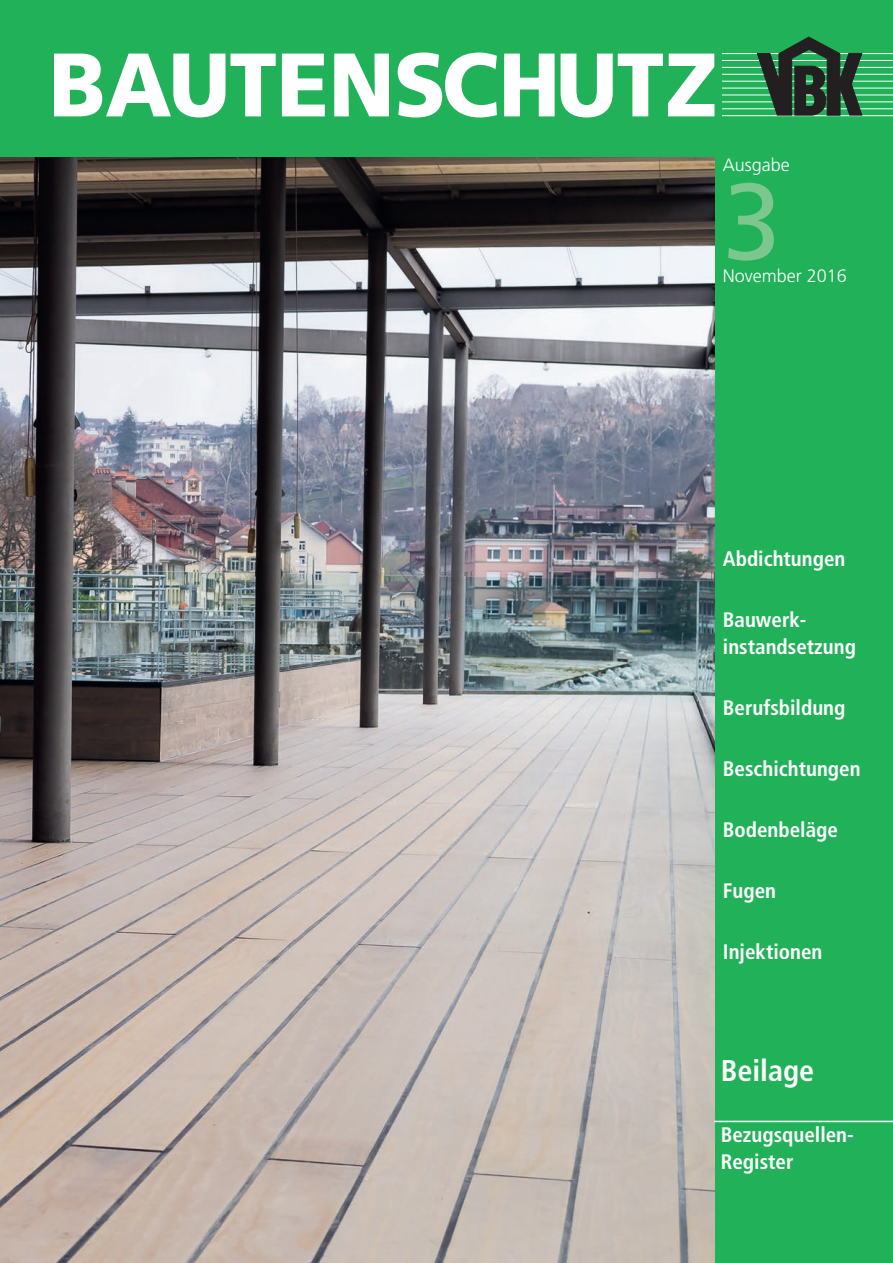
<style>
.page{position:relative;width:893px;height:1263px;background:#21b259}
.page>*{position:absolute;margin:0;border:0;box-sizing:border-box;transform-origin:0 0}
.t1{font:108px "Frutiger LT Std";color:#7cc78e}
.t2{font:900 90px "Frutiger LT Std";letter-spacing:-.01em;color:#fff;scale:.95 1}
.t3{font:700 condensed 30px "Frutiger LT Std";color:#fff}
.t4{font:700 condensed 21px/27px "Frutiger LT Std";color:#fff}
.t5{font:300 18px "Frutiger LT Std";color:#fff}
</style>
<div class="page">
<hr style="left:723px;top:53px;width:170px;height:1px;background:#fff">
<hr style="left:723px;top:60px;width:170px;height:1px;background:#fff">
<hr style="left:723px;top:67px;width:170px;height:1px;background:#fff">
<hr style="left:723px;top:74px;width:170px;height:1px;background:#fff">
<hr style="left:723px;top:81px;width:170px;height:1px;background:#fff">
<hr style="left:723px;top:115px;width:170px;height:1px;background:#fff">
<hr style="left:723px;top:88px;width:170px;height:1px;background:#fff">
<hr style="left:723px;top:95px;width:170px;height:1px;background:#fff">
<hr style="left:723px;top:101px;width:170px;height:1px;background:#fff">
<hr style="left:723px;top:108px;width:170px;height:1px;background:#fff">
<svg style="left:757px;top:37px;width:105px;height:79px"></svg>
<img style="left:0;top:157px;width:714px;height:1106px">
<hr style="left:714px;top:1121px;width:179px;height:1px;background:#fff">
<h2 class="t2" style="left:49px;top:31px;width:706px">BAUTENSCHUTZ</h2>
<p class="t5" style="left:723px;top:154px;width:69px">Ausgabe</p>
<h1 class="t1" style="left:723px;top:158px;width:60px">3</h1>
<p class="t5" style="left:723px;top:265px;width:126px">November 2016</p>
<p class="t4" style="left:723px;top:545px;width:124px">Abdichtungen</p>
<p class="t4" style="left:723px;top:606px;width:135px">Bauwerk&shy;instandsetzung</p>
<p class="t4" style="left:723px;top:694px;width:124px">Berufsbildung</p>
<p class="t4" style="left:723px;top:755px;width:139px">Beschichtungen</p>
<p class="t4" style="left:723px;top:816px;width:117px">Bodenbeläge</p>
<p class="t4" style="left:723px;top:877px;width:55px">Fugen</p>
<p class="t4" style="left:723px;top:938px;width:101px">Injektionen</p>
<h3 class="t3" style="left:721px;top:1053px;width:95px">Beilage</h3>
<p class="t4" style="left:721px;top:1122px;width:135px">Bezugsquellen-<br>Register</p>
</div>
